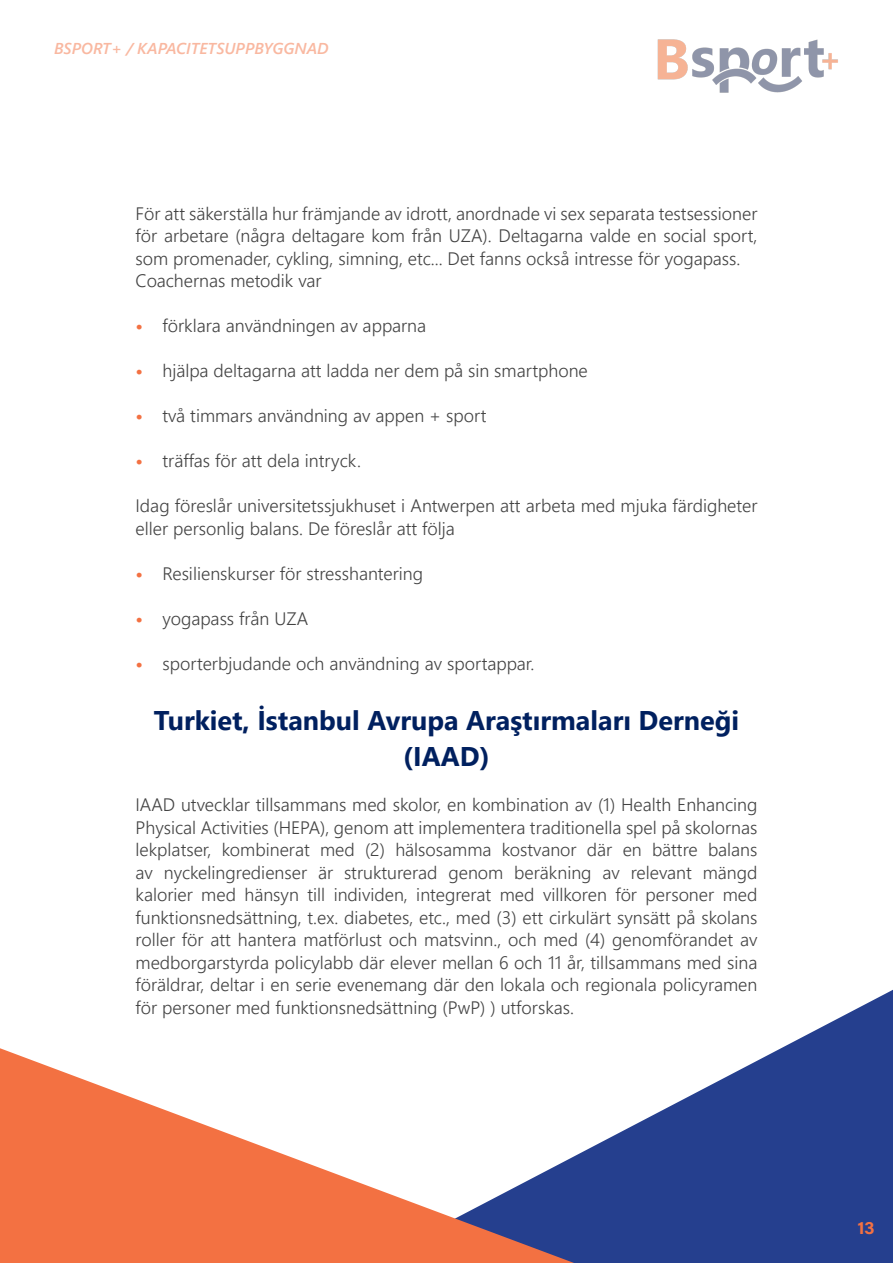
<style>
.page{position:relative;width:893px;height:1263px;background:#fff}
.page>*{position:absolute;margin:0;border:0;box-sizing:border-box;transform-origin:0 0}
.SUBTÍTULO{font:700 27px/36px "Segoe UI";color:#00205f;text-align:center}
.t1{font:300 18px/22.5px "Segoe UI";color:#434343;text-align:justify}
.t2{font:700 18px "Acumin Pro";color:#f37142}
.t3{font:italic 600 15.75px "Segoe UI";color:#f37142}
.s1{font-weight:700;color:#f37142}
</style>
<div class="page">
<svg style="left:574px;top:990px;width:319px;height:273px;fill:#253f8e"></svg>
<svg style="left:0;top:1048px;width:574px;height:215px"></svg>
<img style="left:657px;top:39px;width:181px;height:54px">
<p class="t3" style="left:54px;top:34px;width:276px">BSPORT+ / KAPACITETSUPPBYGGNAD</p>
<p class="t1" style="left:136px;top:200px;width:623px">För att säkerställa hur främjande av idrott, anordnade vi sex separata testsessioner för arbetare (några deltagare kom från UZA). Deltagarna valde en social sport, som promenader, cykling, simning, etc... Det fanns också intresse för yogapass.</p>
<p class="t1" style="left:136px;top:268px;width:188px">Coachernas metodik var</p>
<p class="t1" style="left:136px;top:313px;width:292px"><span class="s1">•</span> förklara användningen av apparna</p>
<p class="t1" style="left:136px;top:358px;width:454px"><span class="s1">•</span> hjälpa deltagarna att ladda ner dem på sin smartphone</p>
<p class="t1" style="left:136px;top:403px;width:352px"><span class="s1">•</span> två timmars användning av appen + sport</p>
<p class="t1" style="left:136px;top:448px;width:227px"><span class="s1">•</span> träffas för att dela intryck.</p>
<p class="t1" style="left:136px;top:493px;width:623px">Idag föreslår universitetssjukhuset i Antwerpen att arbeta med mjuka färdigheter eller personlig balans. De föreslår att följa</p>
<p class="t1" style="left:136px;top:560px;width:289px"><span class="s1">•</span> Resilienskurser för stresshantering</p>
<p class="t1" style="left:136px;top:605px;width:174px"><span class="s1">•</span> yogapass från UZA</p>
<p class="t1" style="left:136px;top:650px;width:400px"><span class="s1">•</span> sporterbjudande och användning av sportappar.</p>
<p class="SUBTÍTULO" style="left:154px;top:700px;width:587px">Turkiet, İstanbul Avrupa Araştırmaları Derneği (IAAD)</p>
<p class="t1" style="left:136px;top:792px;width:623px">IAAD utvecklar tillsammans med skolor, en kombination av (1) Health Enhancing Physical Activities (HEPA), genom att implementera traditionella spel på skolornas lekplatser, kombinerat med (2) hälsosamma kostvanor där en bättre balans av nyckelingredienser är strukturerad genom beräkning av relevant mängd kalorier med hänsyn till individen, integrerat med villkoren för personer med funktionsnedsättning, t.ex. diabetes, etc., med (3) ett cirkulärt synsätt på skolans roller för att hantera matförlust och matsvinn., och med (4) genomförandet av medborgarstyrda policylabb där elever mellan 6 och 11 år, tillsammans med sina föräldrar, deltar i en serie evenemang där den lokala och regionala policyramen för personer med funktionsnedsättning (PwP) ) utforskas.</p>
<p class="t2" style="left:857px;top:1215px;width:19px">13</p>
</div>
